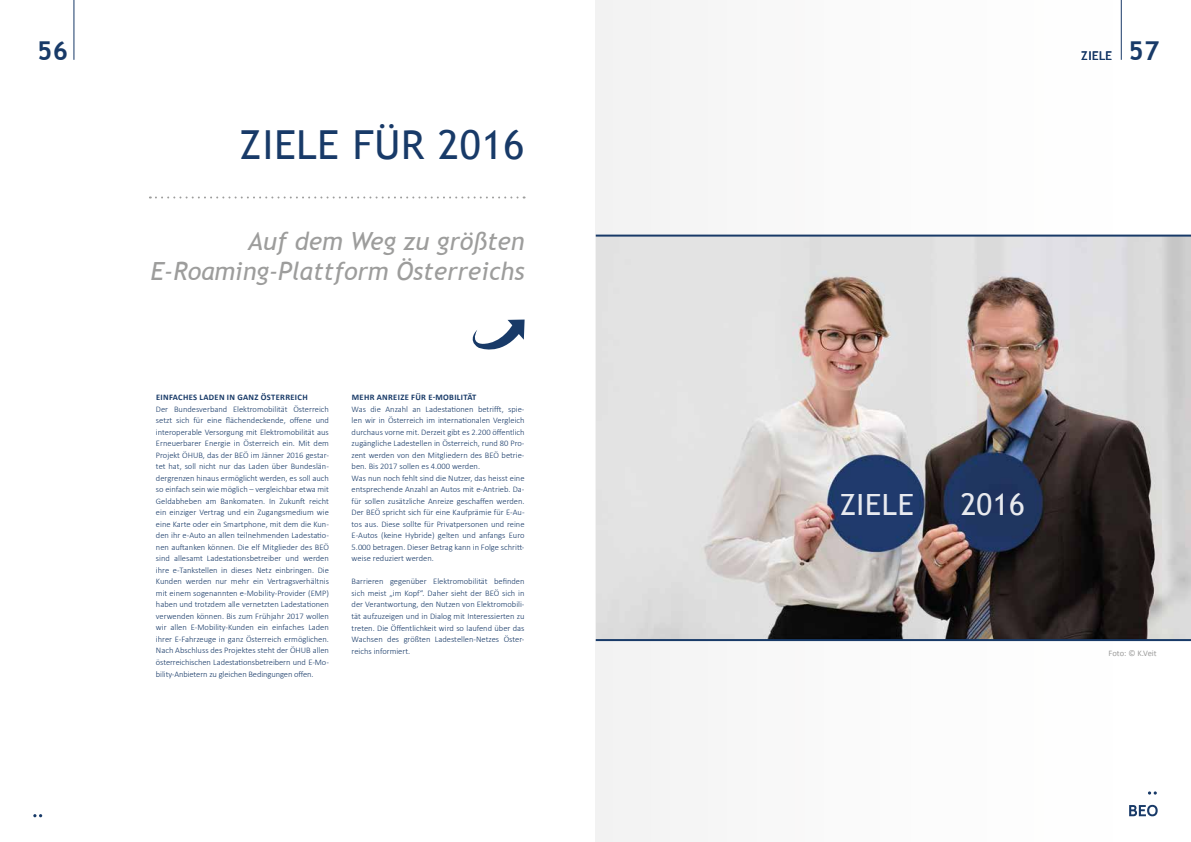
<style>
.page{position:relative;width:1191px;height:842px;background:#fff}
.page>*{position:absolute;margin:0;border:0;box-sizing:border-box;transform-origin:0 0}
.t1{font:40px "Trebuchet MS";letter-spacing:.02em;color:#183a68}
.t2{font:30px "Trebuchet MS";letter-spacing:.02em;color:#fff}
.t3{font:700 26px "Trebuchet MS";color:#183a68}
.t4{font:italic 25px/30px "Trebuchet MS";color:#9d9d9c;text-align:right}
.t5{font:12px "Trebuchet MS";letter-spacing:.04em;color:#183a68}
.t6{font:300 8.5px/11.5px "Calibri";color:#183a68;text-align:justify}
.t7{font:700 8.5px "Calibri";letter-spacing:.04em;color:#183a68}
.t8{font:8.5px "Calibri";letter-spacing:-.005em;color:#9d9d9c}
</style>
<div class="page">
<div style="left:596px;top:0;width:595px;height:842px;background:#fbfbfb"></div>
<svg style="left:1148px;top:791px;width:8px;height:4px"></svg>
<svg style="left:1129px;top:805px;width:28px;height:11px"></svg>
<hr style="left:1120px;top:0;width:1px;height:60px;background:#183a68">
<svg style="left:33px;top:814px;width:9px;height:3px"></svg>
<hr style="left:73px;top:0;width:1px;height:60px;background:#183a68">
<svg style="left:150px;top:196px;width:374px;height:2px"></svg>
<img style="left:596px;top:237px;width:595px;height:402px">
<hr style="left:596px;top:235px;width:595px;height:2px;background:#183a68">
<hr style="left:596px;top:639px;width:595px;height:2px;background:#183a68">
<svg style="left:472px;top:320px;width:52px;height:30px"></svg>
<h3 class="t3" style="left:37px;top:34px;width:32px">56</h3>
<h3 class="t3" style="left:1128px;top:34px;width:32px">57</h3>
<h3 class="t5" style="left:1081px;top:49px;width:32px">ZIELE</h3>
<h1 class="t1" style="left:240px;top:121px;width:286px">ZIELE FÜR 2016</h1>
<h3 class="t4" style="left:151px;top:226px;width:375px">Auf dem Weg zu größten<br>E-Roaming-Plattform Österreichs</h3>
<p class="t7" style="left:156px;top:392px;width:153px">EINFACHES LADEN IN GANZ ÖSTERREICH</p>
<p class="t6" style="left:156px;top:403px;width:174px">Der Bundesverband Elektromobilität Österreich setzt sich für eine flächendeckende, offene und interoperable Versorgung mit Elektromobilität aus Erneuerbarer Energie in Österreich ein. Mit dem Projekt ÖHUB, das der BEÖ im Jänner 2016 gestar&shy;tet hat, soll nicht nur das Laden über Bundeslän&shy;dergrenzen hinaus ermöglicht werden, es soll auch so einfach sein wie möglich – vergleichbar etwa mit Geldabheben am Bankomaten. In Zukunft reicht ein einziger Vertrag und ein Zugangsmedium wie eine Karte oder ein Smartphone, mit dem die Kun&shy;den ihr e-Auto an allen teilnehmenden Ladestatio&shy;nen auftanken können. Die elf Mitglieder des BEÖ sind allesamt Ladestationsbetreiber und werden ihre e-Tankstellen in dieses Netz einbringen. Die Kunden werden nur mehr ein Vertragsverhältnis mit einem sogenannten e-Mobility-Provider (EMP) haben und trotzdem alle vernetzten Ladestationen verwenden können. Bis zum Frühjahr 2017 wollen wir allen E-Mobility-Kunden ein einfaches Laden ihrer E-Fahrzeuge in ganz Österreich ermöglichen.<br>Nach Abschluss des Projektes steht der ÖHUB allen österreichischen Ladestationsbetreibern und E-Mo&shy;bility-Anbietern zu gleichen Bedingungen offen.</p>
<p class="t7" style="left:352px;top:392px;width:126px">MEHR ANREIZE FÜR E-MOBILITÄT</p>
<p class="t6" style="left:351px;top:403px;width:174px;text-align:left">Was die Anzahl an Ladestationen betrifft, spie&shy;len wir in Österreich im internationalen Vergleich durchaus vorne mit. Derzeit gibt es 2.200 öffentlich zugängliche Ladestellen in Österreich, rund 80 Pro&shy;zent werden von den Mitgliedern des BEÖ betrie&shy;ben. Bis 2017 sollen es 4.000 werden.<br>Was nun noch fehlt sind die Nutzer, das heisst eine entsprechende Anzahl an Autos mit e-Antrieb. Da&shy;für sollen zusätzliche Anreize geschaffen werden.<br>Der BEÖ spricht sich für eine Kaufprämie für E-Au&shy;tos aus. Diese sollte für Privatpersonen und reine E-Autos (keine Hybride) gelten und anfangs Euro 5.000 betragen. Dieser Betrag kann in Folge schritt&shy;weise reduziert werden.</p>
<p class="t6" style="left:351px;top:576px;width:174px">Barrieren gegenüber Elektromobilität befinden sich meist „im Kopf“. Daher sieht der BEÖ sich in der Verantwortung, den Nutzen von Elektromobili&shy;tät aufzuzeigen und in Dialog mit Interessierten zu treten. Die Öffentlichkeit wird so laufend über das Wachsen des größten Ladestellen-Netzes Öster&shy;reichs informiert.</p>
<h2 class="t2" style="left:839px;top:487px;width:76px">ZIELE</h2>
<h2 class="t2" style="left:960px;top:487px;width:66px">2016</h2>
<p class="t8" style="left:1108px;top:647px;width:50px">Foto: © K.Veit</p>
</div>
